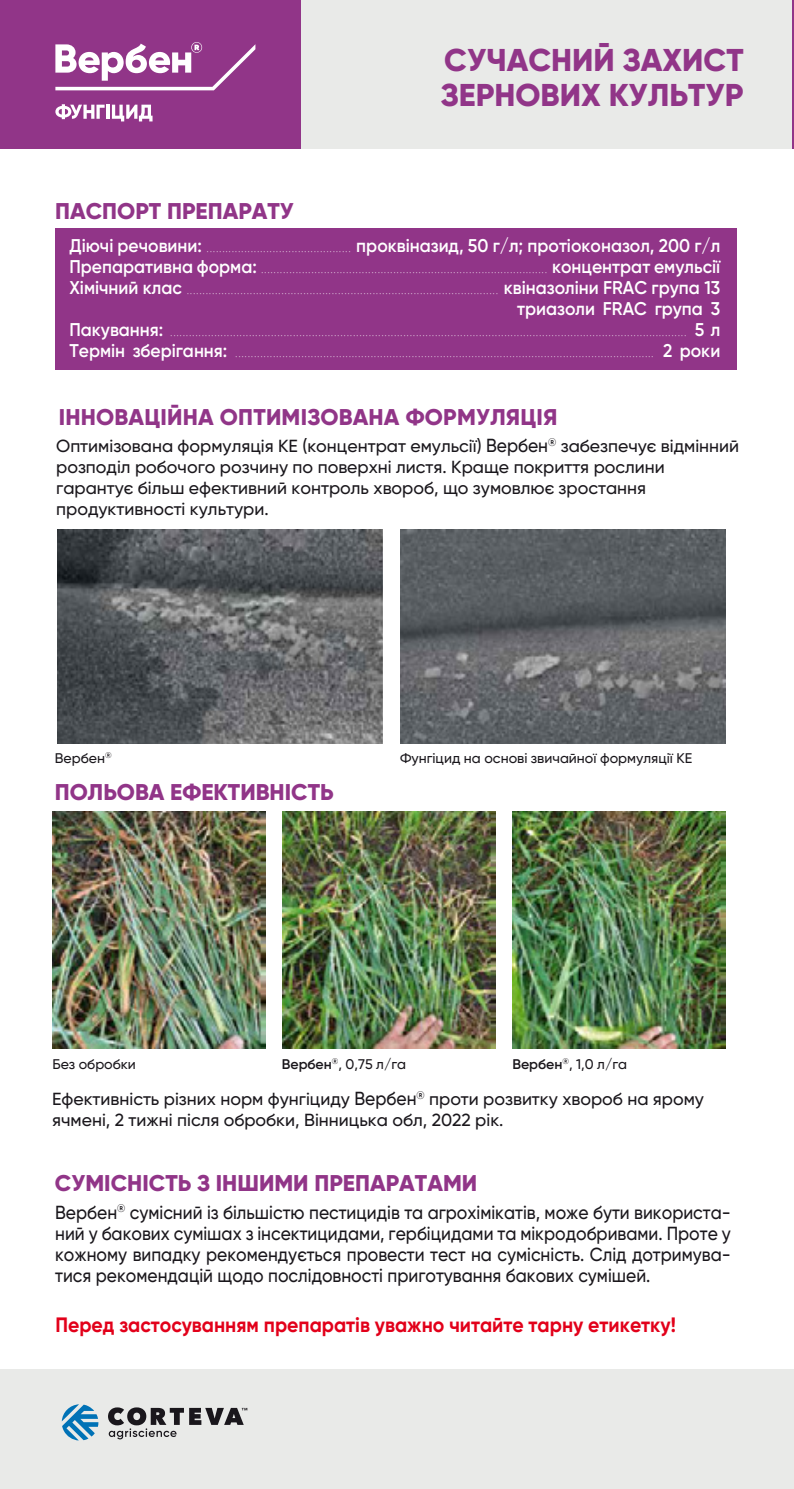
<style>
.page{position:relative;width:794px;height:1489px;background:#fff}
.page>*{position:absolute;margin:0;border:0;box-sizing:border-box;transform-origin:0 0}
.t1{font:800 31.5px/35px "Gilroy";color:#913588}
.t2{font:800 22.75px "Gilroy";color:#913588}
.t3{font:700 20.82px "Gilroy";color:#e2001a;scale:.94 1}
.t4{font:500 18.9px/21px "Gilroy";color:#1a171c;text-align:justify;scale:.93 1}
.t5{font:100 18.38px/21px "Gilroy";color:#fff;text-align:right;scale:.95 1}
.t6{font:500 17.5px/21px "Gilroy";color:#1a171c}
.t7{font:500 14px "Gilroy";color:#1a171c}
.s1{font-weight:600}
.s2{font-size:18.9px}
</style>
<div class="page">
<div style="left:0;top:0;width:794px;height:149px;background:#e9eae8"></div>
<div style="left:0;top:1369px;width:794px;height:119px;background:#e9eae8"></div>
<div style="left:0;top:0;width:301px;height:149px;background:#913588"></div>
<hr style="left:792px;top:0;width:2px;height:149px;background:#913588">
<svg style="left:62px;top:1404px;width:36px;height:36px"></svg>
<svg style="left:108px;top:1407px;width:139px;height:32px"></svg>
<div style="left:55px;top:228px;width:682px;height:141px;background:#913588"></div>
<svg style="left:55px;top:104px;width:50px;height:15px"></svg>
<hr style="left:107px;top:105px;width:3px;height:14px;background:#fff">
<svg style="left:112px;top:105px;width:40px;height:16px"></svg>
<svg style="left:55px;top:42px;width:200px;height:48px"></svg>
<img style="left:57px;top:529px;width:325px;height:215px">
<img style="left:400px;top:529px;width:325px;height:215px">
<img style="left:52px;top:811px;width:213px;height:237px">
<img style="left:283px;top:811px;width:212px;height:237px">
<img style="left:512px;top:811px;width:213px;height:237px">
<p class="t2" style="left:55px;top:196px;width:240px">ПАСПОРТ ПРЕПАРАТУ</p>
<h1 class="t1" style="left:441px;top:42px;width:304px">СУЧАСНИЙ ЗАХИСТ<br>ЗЕРНОВИХ КУЛЬТУР</h1>
<p class="t5" style="left:69px;top:235px;width:686px"><span class="s1">Діючі речовини:</span> .............................................. <span class="s1">проквіназид, 50 г/л; протіоконазол, 200 г/л Препаративна форма:</span> ........................................................................................... <span class="s1">концентрат емульсії Хімічний клас</span> ................................................................................................... <span class="s1">квіназоліни FRAC група 13 триазоли FRAC група 3<br>Пакування:</span> .................................................................................................................................................................... <span class="s1">5 л Термін зберігання:</span> ..................................................................................................................................... <span class="s1">2 роки</span></p>
<p class="t2" style="left:59px;top:402px;width:500px">ІННОВАЦІЙНА ОПТИМІЗОВАНА ФОРМУЛЯЦІЯ</p>
<p class="t6" style="left:56px;top:435px;width:684px">Оптимізована формуляція КЕ (концентрат емульсії) <span class="s2">Вербен</span><sup>®</sup> забезпечує відмінний розподіл робочого розчину по поверхні листя. Краще покриття рослини гарантує більш ефективний контроль хвороб, що зумовлює зростання продуктивності культури.</p>
<p class="t7" style="left:55px;top:749px;width:58px">Вербен<sup>®</sup></p>
<p class="t7" style="left:400px;top:749px;width:294px">Фунгіцид на основі звичайної формуляції КЕ</p>
<p class="t2" style="left:55px;top:777px;width:280px">ПОЛЬОВА ЕФЕКТИВНІСТЬ</p>
<p class="t7" style="left:52px;top:1054px;width:85px">Без обробки</p>
<p class="t7" style="left:282px;top:1054px;width:126px"><span class="s1">Вербен</span><sup>®</sup>, 0,75 л/га</p>
<p class="t7" style="left:512px;top:1054px;width:116px"><span class="s1">Вербен</span><sup>®</sup>, 1,0 л/га</p>
<p class="t6" style="left:52px;top:1088px;width:653px">Ефективність різних норм фунгіциду <span class="s2">Вербен</span><sup>®</sup> проти розвитку хвороб на ярому ячмені, 2 тижні після обробки, Вінницька обл, 2022 рік.</p>
<p class="t2" style="left:55px;top:1168px;width:424px">СУМІСНІСТЬ З ІНШИМИ ПРЕПАРАТАМИ</p>
<p class="t4" style="left:55px;top:1201px;width:728px">Вербен<sup>®</sup> сумісний із більшістю пестицидів та агрохімікатів, може бути використа&shy;ний у бакових сумішах з інсектицидами, гербіцидами та мікродобривами. Проте у кожному випадку рекомендується провести тест на сумісність. Слід дотримува&shy;тися рекомендацій щодо послідовності приготування бакових сумішей.</p>
<p class="t3" style="left:55px;top:1311px;width:661px">Перед застосуванням препаратів уважно читайте тарну етикетку!</p>
</div>
